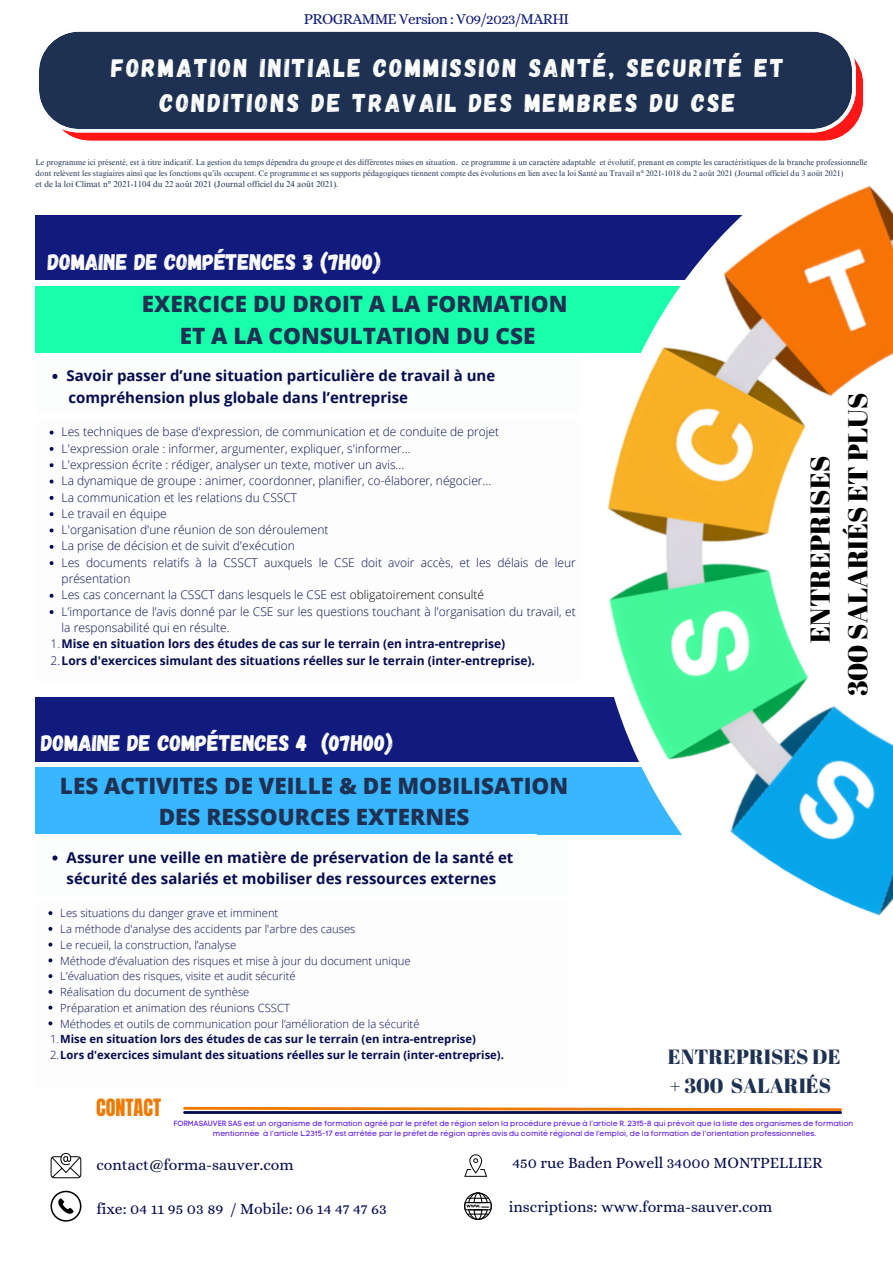
<style>
.page{position:relative;width:893px;height:1263px;background:#fff}
.page>*{position:absolute;margin:0;border:0;box-sizing:border-box;transform-origin:0 0}
.t1{font:27.3px "Abril Fatface";color:#000}
.t2{font:25.65px/35.3px "Gagalin";letter-spacing:.09em;color:#fcfdfd;text-align:center}
.t3{font:800 22.5px "Open Sans";color:#1e3152}
.t4{font:22.5px "Gagalin";color:#fff}
.t5{font:22.5px "Gagalin";color:#fdfdfd}
.t6{font:20.55px "Abril Fatface";color:#1e3152}
.t7{font:20.25px "Anton";color:#ef7a00}
.t8{font:15.75px "Alice";color:#050c50}
.t9{font:15.3px "Alice";letter-spacing:-.04em;color:#101b7d}
.t10{font:700 15px/21.4px "Open Sans";color:#050c50}
.t11{font:300 12px/16.4px "Open Sans";color:#050c50}
.t12{font:700 12px "Open Sans";color:#050c50}
.t13{font:300 11.25px "Open Sans";color:#050c50}
.t14{font:700 11.25px "Open Sans";color:#050c50}
.t15{font:8.62px "Times NRMT Pro";color:#1e3152}
.t16{font:8.02px/10.6px "Times NRMT Pro";color:#1e3152}
.t17{font:7.5px "Code Pro Normal LC";color:#5e17eb}
.s1{color:#000}
.s2{font-weight:300}
</style>
<div class="page">
<svg style="left:183px;top:1106px;width:164px;height:6px"></svg>
<svg style="left:464px;top:1154px;width:23px;height:23px"></svg>
<svg style="left:464px;top:1192px;width:28px;height:28px"></svg>
<hr style="left:184px;top:1111px;width:656px;height:3px;background:#050c50">
<div style="left:36px;top:215px;width:545px;height:65px;background:#101b7d"></div>
<div style="left:36px;top:286px;width:545px;height:66px;background:#18ffac"></div>
<svg style="left:52px;top:374px;width:5px;height:5px"></svg>
<svg style="left:50px;top:431px;width:4px;height:4px"></svg>
<svg style="left:50px;top:447px;width:4px;height:4px"></svg>
<svg style="left:50px;top:463px;width:4px;height:4px"></svg>
<svg style="left:50px;top:480px;width:4px;height:3px"></svg>
<svg style="left:50px;top:496px;width:4px;height:4px"></svg>
<svg style="left:50px;top:512px;width:4px;height:4px"></svg>
<svg style="left:50px;top:528px;width:4px;height:4px"></svg>
<svg style="left:50px;top:545px;width:4px;height:4px"></svg>
<svg style="left:50px;top:561px;width:4px;height:4px"></svg>
<svg style="left:50px;top:594px;width:4px;height:4px"></svg>
<svg style="left:50px;top:610px;width:4px;height:4px"></svg>
<img style="left:347px;top:185px;width:546px;height:929px">
<svg style="left:784px;top:332px;width:109px;height:428px"></svg>
<div style="left:36px;top:697px;width:533px;height:64px;background:#101b7d"></div>
<div style="left:36px;top:767px;width:533px;height:67px;background:#38b6ff"></div>
<div style="left:36px;top:840px;width:533px;height:55px;background:#fcfdfd"></div>
<div style="left:36px;top:901px;width:533px;height:187px;background:#fdfdfd"></div>
<svg style="left:52px;top:855px;width:5px;height:5px"></svg>
<svg style="left:48px;top:911px;width:4px;height:4px"></svg>
<svg style="left:48px;top:927px;width:4px;height:4px"></svg>
<svg style="left:48px;top:943px;width:4px;height:3px"></svg>
<svg style="left:48px;top:958px;width:4px;height:4px"></svg>
<svg style="left:48px;top:974px;width:4px;height:4px"></svg>
<svg style="left:48px;top:990px;width:4px;height:4px"></svg>
<svg style="left:48px;top:1006px;width:4px;height:3px"></svg>
<svg style="left:48px;top:1021px;width:4px;height:4px"></svg>
<svg style="left:51px;top:1153px;width:30px;height:25px"></svg>
<svg style="left:50px;top:1191px;width:31px;height:30px"></svg>
<svg style="left:39px;top:31px;width:825px;height:110px;fill:#1e3152"></svg>
<p class="t9" style="left:304px;top:10px;width:267px">PROGRAMME Version : V09/2023/MARHI</p>
<p class="t2" style="left:111px;top:49px;width:674px">FORMATION INITIALE COMMISSION SANTÉ, SECURITÉ ET<br>CONDITIONS DE TRAVAIL DES MEMBRES DU CSE</p>
<p class="t16" style="left:36px;top:158px;width:833px">Le programme ici présenté, est à titre indicatif. La gestion du temps dépendra du groupe et des différentes mises en situation. ce programme à un caractère adaptable et évolutif, prenant en compte les caractéristiques de la branche professionnelle dont relèvent les stagiaires ainsi que les fonctions qu’ils occupent. Ce programme et ses supports pédagogiques tiennent compte des évolutions en lien avec la loi Santé au Travail n° 2021-1018 du 2 août 2021 (Journal officiel du 3 août 2021)</p>
<p class="t15" style="left:36px;top:181px;width:305px">et de la loi Climat n° 2021-1104 du 22 août 2021 (Journal officiel du 24 août 2021).</p>
<p class="t5" style="left:48px;top:247px;width:335px">DOMAINE DE COMPÉTENCES 3 (7H00)</p>
<p class="t3" style="left:142px;top:288px;width:427px">EXERCICE DU DROIT A LA FORMATION</p>
<p class="t3" style="left:180px;top:320px;width:357px">ET A LA CONSULTATION DU CSE</p>
<p class="t10" style="left:67px;top:365px;width:430px">Savoir passer d’une situation particulière de travail à une</p>
<p class="t10" style="left:68px;top:386px;width:341px">compréhension plus globale dans l’entreprise</p>
<p class="t11" style="left:62px;top:423px;width:439px">Les techniques de base d'expression, de communication et de conduite de projet</p>
<p class="t11" style="left:62px;top:440px;width:350px">L'expression orale : informer, argumenter, expliquer, s'informer...</p>
<p class="t11" style="left:62px;top:456px;width:344px">L'expression écrite : rédiger, analyser un texte, motiver un avis...</p>
<p class="t11" style="left:62px;top:472px;width:431px">La dynamique de groupe : animer, coordonner, planifier, co-élaborer, négocier...</p>
<p class="t11" style="left:62px;top:489px;width:237px">La communication et les relations du CSSCT</p>
<p class="t11" style="left:62px;top:505px;width:107px">Le travail en équipe</p>
<p class="t11" style="left:62px;top:521px;width:268px">L'organisation d'une réunion de son déroulement</p>
<p class="t11" style="left:62px;top:538px;width:235px">La prise de décision et de suivit d'exécution</p>
<p class="t11" style="left:62px;top:554px;width:516px">Les documents relatifs à la CSSCT auxquels le CSE doit avoir accès, et les délais de leur présentation</p>
<p class="t11" style="left:62px;top:586px;width:424px">Les cas concernant la CSSCT dans lesquels le CSE est <span class="s1">obligatoirement consulté</span></p>
<p class="t11" style="left:62px;top:603px;width:516px">L’importance de l’avis donné par le CSE sur les questions touchant à l’organisation du travail, et la responsabilité qui en résulte.</p>
<p class="t12" style="left:51px;top:635px;width:456px"><span class="s2">1.</span>Mise en situation lors des études de cas sur le terrain (en intra-entreprise)</p>
<p class="t12" style="left:51px;top:652px;width:486px"><span class="s2">2.</span>Lors d'exercices simulant des situations réelles sur le terrain (inter-entreprise).</p>
<p class="t4" style="left:41px;top:729px;width:353px">DOMAINE DE COMPÉTENCES 4 (07H00)</p>
<p class="t3" style="left:60px;top:770px;width:510px">LES ACTIVITES DE VEILLE &amp; DE MOBILISATION</p>
<p class="t3" style="left:159px;top:801px;width:312px">DES RESSOURCES EXTERNES</p>
<p class="t10" style="left:67px;top:846px;width:448px">Assurer une veille en matière de préservation de la santé et sécurité des salariés et mobiliser des ressources externes</p>
<p class="t13" style="left:60px;top:905px;width:220px">Les situations du danger grave et imminent</p>
<p class="t13" style="left:60px;top:921px;width:297px">La méthode d'analyse des accidents par l'arbre des causes</p>
<p class="t13" style="left:60px;top:937px;width:177px">Le recueil, la construction, l’analyse</p>
<p class="t13" style="left:60px;top:952px;width:352px">Méthode d’évaluation des risques et mise à jour du document unique</p>
<p class="t13" style="left:60px;top:968px;width:233px">L’évaluation des risques, visite et audit sécurité</p>
<p class="t13" style="left:60px;top:984px;width:191px">Réalisation du document de synthèse</p>
<p class="t13" style="left:60px;top:1000px;width:231px">Préparation et animation des réunions CSSCT</p>
<p class="t13" style="left:60px;top:1015px;width:361px">Méthodes et outils de communication pour l’amélioration de la sécurité</p>
<p class="t14" style="left:50px;top:1031px;width:427px"><span class="s2">1.</span>Mise en situation lors des études de cas sur le terrain (en intra-entreprise)</p>
<p class="t14" style="left:50px;top:1047px;width:455px"><span class="s2">2.</span>Lors d'exercices simulant des situations réelles sur le terrain (inter-entreprise).</p>
<p class="t7" style="left:96px;top:1093px;width:66px">CONTACT</p>
<p class="t1" style="left:801px;top:643px;width:188px;rotate:-90deg">ENTREPRISES</p>
<p class="t1" style="left:838px;top:696px;width:305px;rotate:-90deg">300 SALARIÉS ET PLUS</p>
<p class="t6" style="left:668px;top:1043px;width:174px">ENTREPRISES DE</p>
<p class="t6" style="left:670px;top:1071px;width:163px">+ 300 SALARIÉS</p>
<p class="t17" style="left:173px;top:1119px;width:681px">FORMASAUVER SAS est un organisme de formation agréé par le préfet de région selon la procédure prévue à l’article R. 2315-8 qui prévoit que la liste des organismes de formation</p>
<p class="t17" style="left:213px;top:1129px;width:604px">mentionnée à l’article L.2315-17 est arrêtée par le préfet de région après avis du comité régional de l’emploi, de la formation de l’orientation professionnelles.</p>
<p class="t8" style="left:96px;top:1155px;width:199px">contact@forma-sauver.com</p>
<p class="t8" style="left:512px;top:1154px;width:312px">450 rue Baden Powell 34000 MONTPELLIER</p>
<p class="t8" style="left:509px;top:1198px;width:265px">inscriptions: www.forma-sauver.com</p>
<p class="t8" style="left:96px;top:1199px;width:292px">fixe: 04 11 95 03 89 / Mobile: 06 14 47 47 63</p>
</div>
